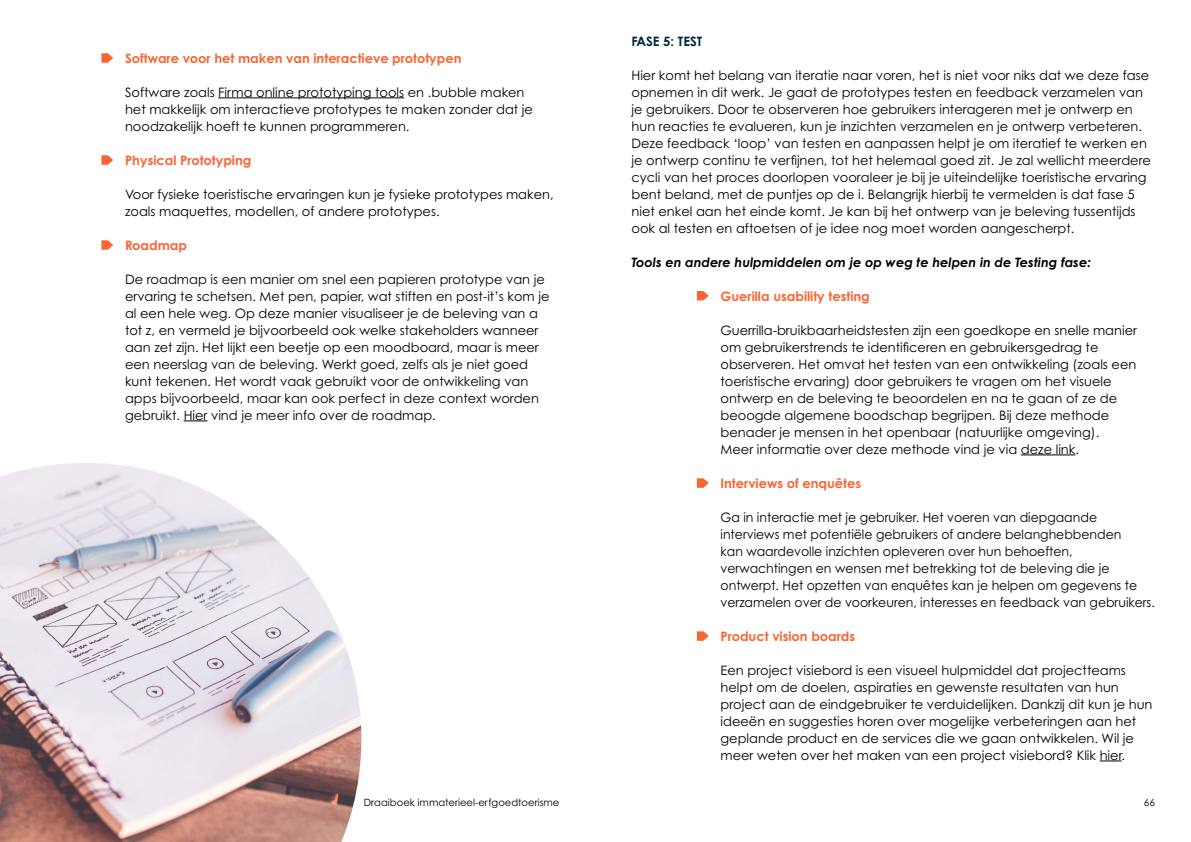
<style>
.page{position:relative;width:1191px;height:842px;background:#fff}
.page>*{position:absolute;margin:0;border:0;box-sizing:border-box;transform-origin:0 0}
.t1{font:13px/17px "Century Gothic Pro";color:#000}
.t2{font:13px/17px "Century Gothic Pro";color:#000;scale:.96 1}
.t3{font:700 13px "Century Gothic Pro";color:#fa6432}
.t4{font:italic 700 13px "Century Gothic Pro";color:#000}
.t5{font:700 13px "Century Gothic Pro";color:#00283c}
.t6{font:10px "Century Gothic Pro";color:#000}
</style>
<div class="page">
<hr style="left:218px;top:98px;width:186px;height:1px;background:#000">
<svg style="left:184px;top:421px;width:23px;height:1px"></svg>
<hr style="left:1020px;top:455px;width:55px;height:1px;background:#000">
<svg style="left:1099px;top:761px;width:22px;height:1px"></svg>
<svg style="left:101px;top:53px;width:12px;height:10px"></svg>
<svg style="left:101px;top:155px;width:12px;height:10px"></svg>
<svg style="left:101px;top:240px;width:12px;height:10px"></svg>
<img style="left:0;top:463px;width:361px;height:379px">
<svg style="left:697px;top:291px;width:11px;height:9px"></svg>
<svg style="left:697px;top:631px;width:11px;height:10px"></svg>
<svg style="left:697px;top:478px;width:11px;height:10px"></svg>
<p class="t3" style="left:125px;top:50px;width:338px">Software voor het maken van interactieve prototypen</p>
<p class="t1" style="left:125px;top:83px;width:409px">Software zoals Firma online prototyping tools en .bubble maken het makkelijk om interactieve prototypes te maken zonder dat je noodzakelijk hoeft te kunnen programmeren.</p>
<p class="t3" style="left:125px;top:152px;width:128px">Physical Prototyping</p>
<p class="t1" style="left:125px;top:185px;width:430px">Voor fysieke toeristische ervaringen kun je fysieke prototypes maken, zoals maquettes, modellen, of andere prototypes.</p>
<p class="t3" style="left:125px;top:237px;width:64px">Roadmap</p>
<p class="t1" style="left:125px;top:270px;width:426px">De roadmap is een manier om snel een papieren prototype van je ervaring te schetsen. Met pen, papier, wat stiften en post-it’s kom je al een hele weg. Op deze manier visualiseer je de beleving van a tot z, en vermeld je bijvoorbeeld ook welke stakeholders wanneer aan zet zijn. Het lijkt een beetje op een moodboard, maar is meer een neerslag van de beleving. Werkt goed, zelfs als je niet goed kunt tekenen. Het wordt vaak gebruikt voor de ontwikkeling van apps bijvoorbeeld, maar kan ook perfect in deze context worden gebruikt. Hier vind je meer info over de roadmap.</p>
<p class="t5" style="left:631px;top:33px;width:72px">FASE 5: TEST</p>
<p class="t1" style="left:631px;top:66px;width:521px">Hier komt het belang van iteratie naar voren, het is niet voor niks dat we deze fase opnemen in dit werk. Je gaat de prototypes testen en feedback verzamelen van je gebruikers. Door te observeren hoe gebruikers interageren met je ontwerp en hun reacties te evalueren, kun je inzichten verzamelen en je ontwerp verbeteren.<br>Deze feedback ‘loop’ van testen en aanpassen helpt je om iteratief te werken en je ontwerp continu te verfijnen, tot het helemaal goed zit. Je zal wellicht meerdere cycli van het proces doorlopen vooraleer je bij je uiteindelijke toeristische ervaring bent beland, met de puntjes op de i. Belangrijk hierbij te vermelden is dat fase 5 niet enkel aan het einde komt. Je kan bij het ontwerp van je beleving tussentijds ook al testen en aftoetsen of je idee nog moet worden aangescherpt.</p>
<p class="t4" style="left:631px;top:254px;width:461px">Tools en andere hulpmiddelen om je op weg te helpen in de Testing fase:</p>
<p class="t3" style="left:720px;top:288px;width:151px">Guerilla usability testing</p>
<p class="t1" style="left:720px;top:321px;width:418px">Guerrilla-bruikbaarheidstesten zijn een goedkope en snelle manier om gebruikerstrends te identificeren en gebruikersgedrag te observeren. Het omvat het testen van een ontwikkeling (zoals een toeristische ervaring) door gebruikers te vragen om het visuele ontwerp en de beleving te beoordelen en na te gaan of ze de beoogde algemene boodschap begrijpen. Bij deze methode benader je mensen in het openbaar (natuurlijke omgeving).<br>Meer informatie over deze methode vind je via deze link.</p>
<p class="t3" style="left:720px;top:475px;width:142px">Interviews of enquêtes</p>
<p class="t2" style="left:720px;top:508px;width:454px">Ga in interactie met je gebruiker. Het voeren van diepgaande interviews met potentiële gebruikers of andere belanghebbenden<br>kan waardevolle inzichten opleveren over hun behoeften, verwachtingen en wensen met betrekking tot de beleving die je ontwerpt. Het opzetten van enquêtes kan je helpen om gegevens te verzamelen over de voorkeuren, interesses en feedback van gebruikers.</p>
<p class="t3" style="left:720px;top:628px;width:136px">Product vision boards</p>
<p class="t1" style="left:720px;top:661px;width:433px">Een project visiebord is een visueel hulpmiddel dat projectteams helpt om de doelen, aspiraties en gewenste resultaten van hun project aan de eindgebruiker te verduidelijken. Dankzij dit kun je hun ideeën en suggesties horen over mogelijke verbeteringen aan het geplande product en de services die we gaan ontwikkelen. Wil je meer weten over het maken van een project visiebord? Klik hier.</p>
<p class="t6" style="left:364px;top:796px;width:197px">Draaiboek immaterieel-erfgoedtoerisme</p>
<p class="t6" style="left:1143px;top:796px;width:13px">66</p>
</div>
